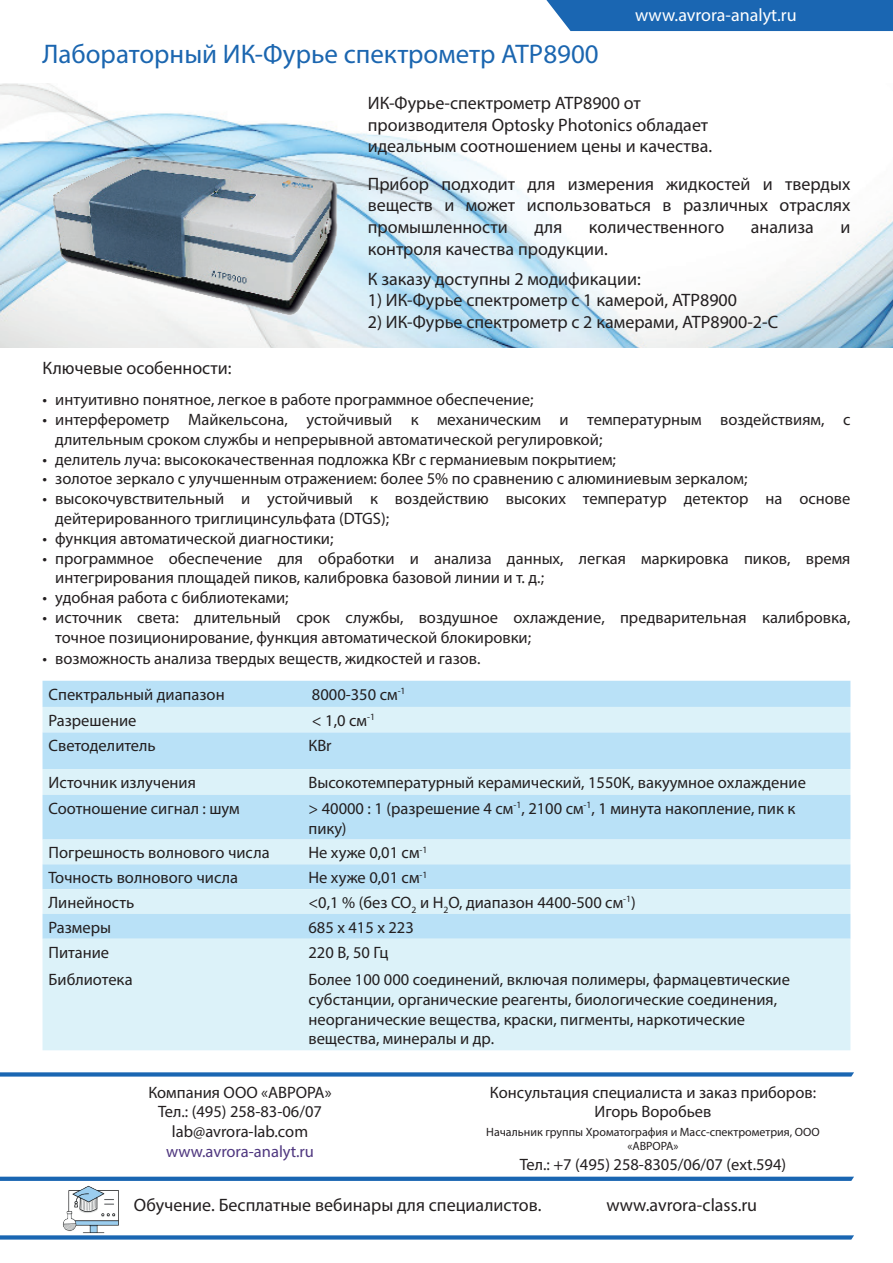
<style>
.page{position:relative;width:893px;height:1263px;background:#fff}
.page>*{position:absolute;margin:0;border:0;box-sizing:border-box;transform-origin:0 0}
.t1{font:27px "Myriad Pro";color:#1b66b0}
.t2{font:18px/21.6px "Myriad Pro";color:#231f20}
.t3{font:18px "Myriad Pro";color:#fff}
.t4{font:16.5px/19.8px "Myriad Pro";color:#231f20}
.t5{font:16.5px "Myriad Pro";color:#4f377f}
.t6{font:12px/14.4px "Myriad Pro";color:#231f20;text-align:center}
</style>
<div class="page">
<img style="left:0;top:84px;width:893px;height:264px">
<svg style="left:43px;top:681px;width:807px;height:258px;background:#c6e7f7"></svg>
<div style="left:43px;top:939px;width:807px;height:111px;background:#dcf2f9"></div>
<svg style="left:0;top:1177px;width:854px;height:4px;background:#1e68b3"></svg>
<svg style="left:0;top:1072px;width:854px;height:4px;background:#2d73b8"></svg>
<svg style="left:0;top:1235px;width:854px;height:4px;background:#2e73b8"></svg>
<img style="left:6px;top:98px;width:378px;height:250px">
<img style="left:60px;top:1179px;width:71px;height:60px">
<div style="left:546px;top:0;width:347px;height:31px;background:#1a66b2"></div>
<p class="t3" style="left:635px;top:4px;width:163px">www.avrora-analyt.ru</p>
<h1 class="t1" style="left:43px;top:38px;width:558px">Лабораторный ИК-Фурье спектрометр ATP8900</h1>
<p class="t2" style="left:368px;top:92px;width:346px">ИК-Фурье-спектрометр ATP8900 от производителя Optosky Photonics обладает идеальным соотношением цены и качества.</p>
<p class="t2" style="left:368px;top:173px;width:484px;text-align:justify">Прибор подходит для измерения жидкостей и твердых веществ и может использоваться в различных отраслях промышленности</p>
<p class="t2" style="left:534px;top:216px;width:29px">для</p>
<p class="t2" style="left:589px;top:216px;width:137px">количественного</p>
<p class="t2" style="left:751px;top:216px;width:64px">анализа</p>
<p class="t2" style="left:840px;top:216px;width:11px">и</p>
<p class="t2" style="left:368px;top:233px;width:274px;line-height:30.2px">контроля качества продукции.<br>К заказу доступны 2 модификации:</p>
<p class="t2" style="left:368px;top:289px;width:371px">1) ИК-Фурье спектрометр с 1 камерой, ATP8900</p>
<p class="t2" style="left:368px;top:311px;width:412px">2) ИК-Фурье спектрометр с 2 камерами, ATP8900-2-C</p>
<p class="t2" style="left:43px;top:357px;width:191px">Ключевые особенности:</p>
<p class="t4" style="left:43px;top:389px;width:492px">• интуитивно понятное, легкое в работе программное обеспечение;</p>
<p class="t4" style="left:55px;top:409px;width:797px;text-indent:-13px">• интерферометр Майкельсона, устойчивый к механическим и температурным воздействиям, с длительным сроком службы и непрерывной автоматической регулировкой;</p>
<p class="t4" style="left:43px;top:449px;width:575px">• делитель луча: высококачественная подложка KBr с германиевым покрытием;</p>
<p class="t4" style="left:43px;top:469px;width:706px">• золотое зеркало с улучшенным отражением: более 5% по сравнению с алюминиевым зеркалом;</p>
<p class="t4" style="left:55px;top:488px;width:797px;text-indent:-13px">• высокочувствительный и устойчивый к воздействию высоких температур детектор на основе дейтерированного триглицинсульфата (DTGS);</p>
<p class="t4" style="left:43px;top:528px;width:292px">• функция автоматической диагностики;</p>
<p class="t4" style="left:55px;top:548px;width:797px;text-indent:-13px">• программное обеспечение для обработки и анализа данных, легкая маркировка пиков, время интегрирования площадей пиков, калибровка базовой линии и т. д.;</p>
<p class="t4" style="left:43px;top:587px;width:248px">• удобная работа с библиотеками;</p>
<p class="t4" style="left:55px;top:607px;width:797px;text-indent:-13px">• источник света: длительный срок службы, воздушное охлаждение, предварительная калибровка, точное позиционирование, функция автоматической блокировки;</p>
<p class="t4" style="left:49px;top:641px;width:434px;line-height:35.2px;text-indent:-6px">• возможность анализа твердых веществ, жидкостей и газов.<br>Спектральный диапазон</p>
<p class="t4" style="left:312px;top:684px;width:95px">8000-350 cм<sup>-1</sup></p>
<p class="t4" style="left:49px;top:710px;width:89px">Разрешение</p>
<p class="t4" style="left:312px;top:710px;width:65px">&lt; 1,0 cм<sup>-1</sup></p>
<p class="t4" style="left:49px;top:735px;width:109px">Светоделитель</p>
<p class="t4" style="left:308px;top:735px;width:25px">КВr</p>
<p class="t4" style="left:49px;top:772px;width:149px">Источник излучения</p>
<p class="t4" style="left:308px;top:772px;width:499px">Высокотемпературный керамический, 1550К, вакуумное охлаждение</p>
<p class="t4" style="left:49px;top:798px;width:193px">Соотношение сигнал : шум</p>
<p class="t4" style="left:308px;top:798px;width:488px">&gt; 40000 : 1 (разрешение 4 см<sup>-1</sup>, 2100 см<sup>-1</sup>, 1 минута накопление, пик к пику)</p>
<p class="t4" style="left:49px;top:843px;width:223px">Погрешность волнового числа</p>
<p class="t4" style="left:308px;top:843px;width:121px">Не хуже 0,01 cм<sup>-1</sup></p>
<p class="t4" style="left:49px;top:867px;width:191px">Точность волнового числа</p>
<p class="t4" style="left:308px;top:867px;width:121px">Не хуже 0,01 cм<sup>-1</sup></p>
<p class="t4" style="left:49px;top:892px;width:87px">Линейность</p>
<p class="t4" style="left:308px;top:892px;width:329px">&lt;0,1 % (без CO<sub>2</sub> и H<sub>2</sub>O, диапазон 4400-500 cм<sup>-1</sup>)</p>
<p class="t4" style="left:49px;top:917px;width:64px">Размеры</p>
<p class="t4" style="left:308px;top:917px;width:107px">685 х 415 х 223</p>
<p class="t4" style="left:49px;top:942px;width:62px">Питание</p>
<p class="t4" style="left:308px;top:942px;width:82px">220 В, 50 Гц</p>
<p class="t4" style="left:49px;top:969px;width:86px">Библиотека</p>
<p class="t4" style="left:308px;top:969px;width:483px">Более 100 000 соединений, включая полимеры, фармацевтические субстанции, органические реагенты, биологические соединения, неорганические вещества, краски, пигменты, наркотические вещества, минералы и др.</p>
<p class="t4" style="left:148px;top:1082px;width:185px;text-align:center">Компания ООО «АВРОРА»<br>Тел.: (495) 258-83-06/07 lab@avrora-lab.com</p>
<p class="t5" style="left:166px;top:1141px;width:150px">www.avrora-analyt.ru</p>
<p class="t4" style="left:490px;top:1082px;width:328px;text-align:center">Консультация специалиста и заказ приборов:<br>Игорь Воробьев</p>
<p class="t6" style="left:486px;top:1125px;width:335px">Начальник группы Хроматография и Масс-спектрометрия, ООО «АВРОРА»</p>
<p class="t4" style="left:520px;top:1154px;width:268px">Тел.: +7 (495) 258-8305/06/07 (ext.594)</p>
<p class="t2" style="left:134px;top:1194px;width:409px">Обучение. Бесплатные вебинары для специалистов.</p>
<p class="t2" style="left:606px;top:1194px;width:152px">www.avrora-class.ru</p>
</div>
